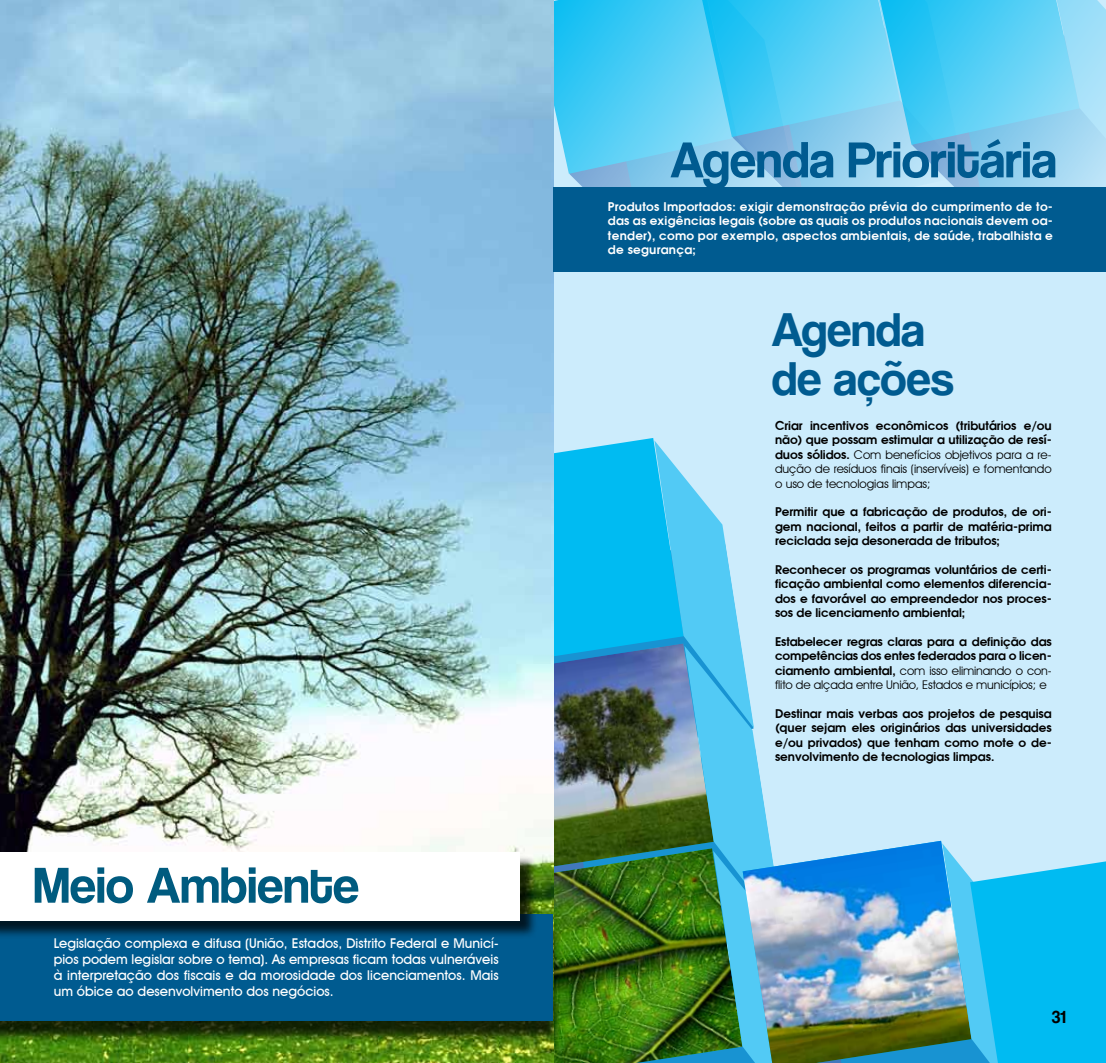
<style>
.page{position:relative;width:1106px;height:1063px;background:#fff}
.page>*{position:absolute;margin:0;border:0;box-sizing:border-box;transform-origin:0 0}
.t1{font:52.5px "Coolvetica Rg";color:#005b90}
.t2{font:52.5px "Coolvetica Rg";color:#005b7f}
.t3{font:48.9px/48.9px "Coolvetica Rg";color:#005b90}
.t4{font:18px "Coolvetica Rg";color:#000}
.t5{font:500 13.5px/16.2px "Avant Garde IT Cby BT";color:#fff;text-align:justify}
.t6{font:600 12px/14.4px "Avant Garde";color:#000;text-align:justify}
.t7{font:600 12px/14.4px "Avant Garde";letter-spacing:.02em;color:#fff;text-align:justify}
.t8{font:12px/14.4px "Avant Garde IT Cby BT";letter-spacing:-.01em;color:#000;text-align:justify}
.s1{font-family:"Avant Garde";font-weight:600}
</style>
<div class="page">
<div style="left:553px;top:0;width:553px;height:1063px;background:#ccecfc"></div>
<svg style="left:554px;top:0;width:552px;height:187px;background:#67cef2"></svg>
<img style="left:554px;top:440px;width:552px;height:623px">
<img style="left:0;top:0;width:554px;height:1063px">
<div style="left:0;top:921px;width:561px;height:122px;background:#000;opacity:.75"></div>
<div style="left:0;top:914px;width:553px;height:106px;background:#005b90"></div>
<div style="left:0;top:855px;width:538px;height:85px;background:#000;opacity:.75"></div>
<div style="left:0;top:853px;width:519px;height:68px;background:#fff"></div>
<div style="left:554px;top:187px;width:552px;height:85px;background:#005b90"></div>
<h1 class="t2" style="left:33px;top:854px;width:327px">Meio Ambiente</h1>
<p class="t5" style="left:54px;top:935px;width:446px">Legislação complexa e difusa (União, Estados, Distrito Federal e Municí&shy;pios podem legislar sobre o tema). As empresas ficam todas vulneráveis à interpretação dos fiscais e da morosidade dos licenciamentos. Mais um óbice ao desenvolvimento dos negócios.</p>
<h1 class="t1" style="left:670px;top:129px;width:388px">Agenda Prioritária</h1>
<p class="t7" style="left:608px;top:199px;width:446px">Produtos Importados: exigir demonstração prévia do cumprimento de to&shy;das as exigências legais (sobre as quais os produtos nacionais devem oa&shy;tender), como por exemplo, aspectos ambientais, de saúde, trabalhista e de segurança;</p>
<h2 class="t3" style="left:772px;top:304px;width:183px">Agenda de ações</h2>
<p class="t6" style="left:775px;top:418px;width:278px">Criar incentivos econômicos (tributários e/ou não) que possam estimular a utilização de resí-</p>
<p class="t8" style="left:775px;top:447px;width:278px"><span class="s1">duos sólidos.</span> Com benefícios objetivos para a re&shy;dução de resíduos finais (inservíveis) e fomentando o uso de tecnologias limpas;</p>
<p class="t6" style="left:775px;top:505px;width:278px">Permitir que a fabricação de produtos, de ori&shy;gem nacional, feitos a partir de matéria-prima reciclada seja desonerada de tributos;</p>
<p class="t6" style="left:775px;top:562px;width:278px">Reconhecer os programas voluntários de certi&shy;ficação ambiental como elementos diferencia&shy;dos e favorável ao empreendedor nos proces&shy;sos de licenciamento ambiental;</p>
<p class="t6" style="left:775px;top:634px;width:278px">Estabelecer regras claras para a definição das competências dos entes federados para o licen-</p>
<p class="t8" style="left:775px;top:663px;width:278px"><span class="s1">ciamento ambiental,</span> com isso eliminando o con&shy;flito de alçada entre União, Estados e municípios; e</p>
<p class="t6" style="left:775px;top:706px;width:278px">Destinar mais verbas aos projetos de pesquisa (quer sejam eles originários das universidades e/ou privados) que tenham como mote o de&shy;senvolvimento de tecnologias limpas.</p>
<h3 class="t4" style="left:1052px;top:1006px;width:15px">31</h3>
</div>
